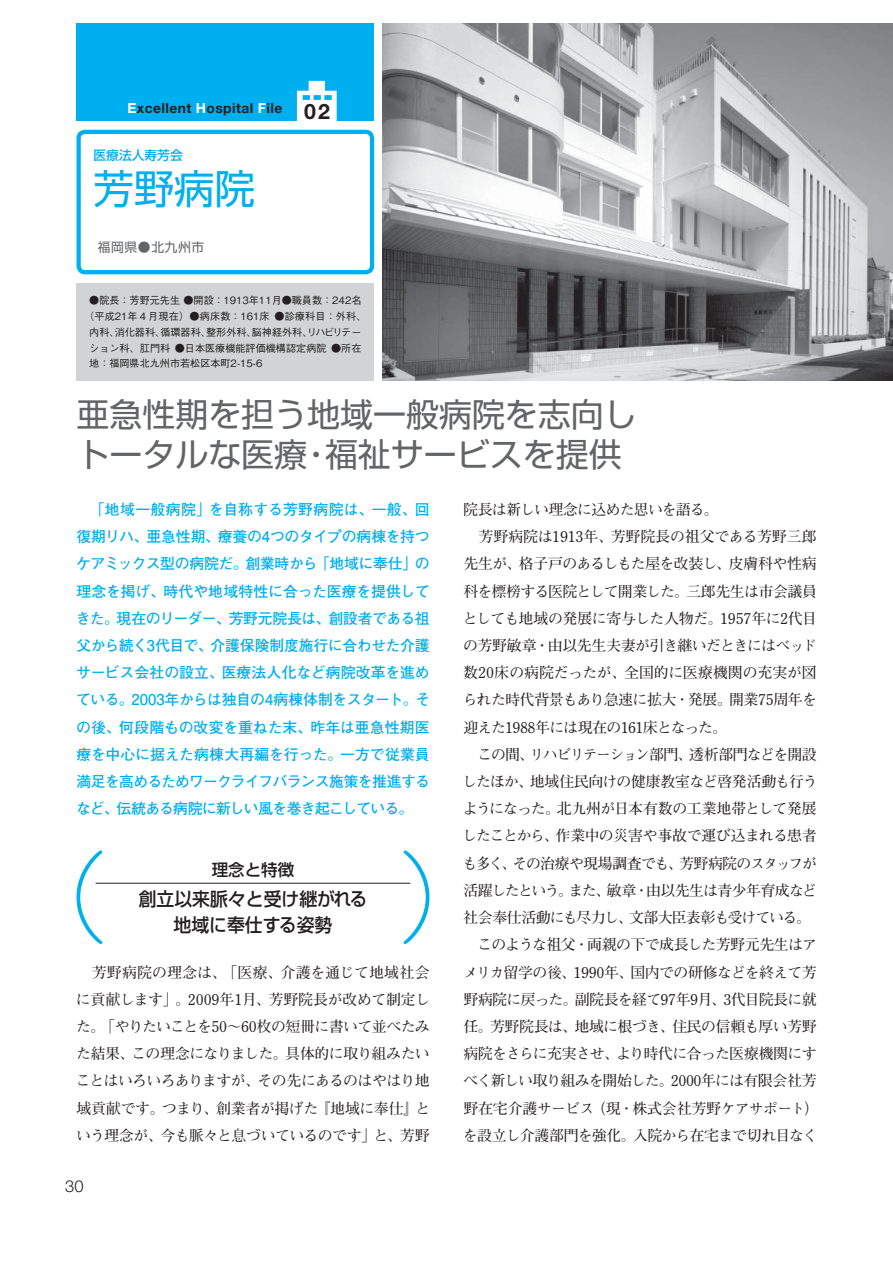
<style>
.page{position:relative;width:893px;height:1263px;background:#fff}
.page>*{position:absolute;margin:0;border:0;box-sizing:border-box;transform-origin:0 0}
.t1{font:40.35px "Shin Go Pro Regular 90 pv RKSJ H";color:#00afef}
.t2{font:33px/40.3px "Shin Go Pro Regular 90 pv RKSJ H";color:#636466}
.t3{font:18.6px/25.5px "Shin Go Pro Medium 90 pv RKSJ H";color:#231f20;text-align:center;scale:.96 1}
.t4{font:16.5px "Shin Go Pro Medium 90 pv RKSJ H";color:#231f20}
.t5{font:300 16.5px "Helvetica Neue";color:#231f20}
.t6{font:14.85px/27.2px "Futo Min A101 Pro Bold 90 pv RKSJ H";letter-spacing:-.035em;color:#231f20;text-align:justify}
.t7{font:14.85px/27.2px "Futo Go B101 Pro Bold 90 pv RKSJ H";letter-spacing:-.055em;color:#00afef;text-align:justify}
.t8{font:700 13.8px "Helvetica Neue";letter-spacing:.03em;color:#231f20}
.t9{font:12.75px "Shin Go Pro Regular 90 pv RKSJ H";letter-spacing:.05em;color:#636466}
.t10{font:12.75px "Shin Go Pro Medium 90 pv RKSJ H";color:#00afef}
.t11{font:10.05px "Gothic BBB Pro Medium 90 pv RKSJ H";color:#231f20}
.t12{font:10.05px "Gothic BBB Pro Medium 90 pv RKSJ H";letter-spacing:.02em;color:#231f20}
.s1{color:#fff}
.s2{font-size:21.3px}
</style>
<div class="page">
<div style="left:76px;top:23px;width:298px;height:98px;background:#00afef"></div>
<div style="left:298px;top:92px;width:38px;height:38px;background:#fff"></div>
<div style="left:297px;top:91px;width:40px;height:40px;border:2px solid #fff"></div>
<div style="left:309px;top:82px;width:15px;height:10px;background:#fff"></div>
<div style="left:309px;top:81px;width:16px;height:12px;border:2px solid #fff"></div>
<div style="left:302px;top:94px;width:9px;height:7px;background:#00afef"></div>
<div style="left:301px;top:94px;width:10px;height:7px;border:2px solid #fff"></div>
<div style="left:313px;top:94px;width:9px;height:7px;background:#00afef"></div>
<div style="left:312px;top:94px;width:10px;height:7px;border:2px solid #fff"></div>
<div style="left:324px;top:94px;width:8px;height:7px;background:#00afef"></div>
<div style="left:323px;top:94px;width:10px;height:7px;border:2px solid #fff"></div>
<div style="left:76px;top:130px;width:298px;height:144px;border:4px solid #00afef;border-radius:6px"></div>
<div style="left:76px;top:283px;width:298px;height:98px;background:#d1d3d4"></div>
<img style="left:383px;top:23px;width:510px;height:358px">
<svg style="left:76px;top:850px;width:353px;height:94px"></svg>
<p class="t8" style="left:128px;top:103px;width:204px"><span class="s1">E</span>xcellent <span class="s1">H</span>ospital <span class="s1">F</span>ile <span class="s2">02</span></p>
<p class="t10" style="left:94px;top:151px;width:91px">医療法人寿芳会</p>
<h1 class="t1" style="left:94px;top:173px;width:163px">芳野病院</h1>
<p class="t9" style="left:98px;top:242px;width:108px">福岡県●北九州市</p>
<p class="t11" style="left:89px;top:296px;width:274px">●院長：芳野元先生 ●開設：1913年11月●職員数：242名</p>
<p class="t12" style="left:84px;top:312px;width:284px">（平成21年４月現在）●病床数：161床 ●診療科目：外科、</p>
<p class="t11" style="left:89px;top:328px;width:274px">内科、消化器科、循環器科、整形外科、脳神経外科、リハビリテー</p>
<p class="t11" style="left:89px;top:344px;width:274px">ション科、肛門科 ●日本医療機能評価機構認定病院 ●所在</p>
<p class="t11" style="left:89px;top:360px;width:175px">地：福岡県北九州市若松区本町2-15-6</p>
<h2 class="t2" style="left:76px;top:399px;width:562px">亜急性期を担う地域一般病院を志向しトータルな医療・福祉サービスを提供</h2>
<p class="t7" style="left:76px;top:498px;width:356px">　「地域一般病院」を自称する芳野病院は、一般、回復期リハ、亜急性期、療養の4つのタイプの病棟を持つケアミックス型の病院だ。創業時から「地域に奉仕」の理念を掲げ、時代や地域特性に合った医療を提供してきた。現在のリーダー、芳野元院長は、創設者である祖父から続く3代目で、介護保険制度施行に合わせた介護サービス会社の設立、医療法人化など病院改革を進めている。2003年からは独自の4病棟体制をスタート。その後、何段階もの改変を重ねた末、昨年は亜急性期医療を中心に据えた病棟大再編を行った。一方で従業員満足を高めるためワークライフバランス施策を推進するなど、伝統ある病院に新しい風を巻き起こしている。</p>
<p class="t6" style="left:462px;top:498px;width:358px;text-align:left">院長は新しい理念に込めた思いを語る。<br>　芳野病院は1913年、芳野院長の祖父である芳野三郎先生が、格子戸のあるしもた屋を改装し、皮膚科や性病科を標榜する医院として開業した。三郎先生は市会議員としても地域の発展に寄与した人物だ。1957年に2代目の芳野敏章・由以先生夫妻が引き継いだときにはベッド数20床の病院だったが、全国的に医療機関の充実が図られた時代背景もあり急速に拡大・発展。開業75周年を迎えた1988年には現在の161床となった。<br>　この間、リハビリテーション部門、透析部門などを開設したほか、地域住民向けの健康教室など啓発活動も行うようになった。北九州が日本有数の工業地帯として発展したことから、作業中の災害や事故で運び込まれる患者も多く、その治療や現場調査でも、芳野病院のスタッフが活躍したという。また、敏章・由以先生は青少年育成など社会奉仕活動にも尽力し、文部大臣表彰も受けている。　このような祖父・両親の下で成長した芳野元先生はアメリカ留学の後、1990年、国内での研修などを終えて芳野病院に戻った。副院長を経て97年9月、3代目院長に就任。芳野院長は、地域に根づき、住民の信頼も厚い芳野病院をさらに充実させ、より時代に合った医療機関にすべく新しい取り組みを開始した。2000年には有限会社芳野在宅介護サービス（現・株式会社芳野ケアサポート）を設立し介護部門を強化。入院から在宅まで切れ目なく</p>
<p class="t4" style="left:212px;top:863px;width:84px">理念と特徴</p>
<p class="t3" style="left:139px;top:889px;width:240px">創立以来脈々と受け継がれる地域に奉仕する姿勢</p>
<p class="t6" style="left:76px;top:960px;width:356px">　芳野病院の理念は、「医療、介護を通じて地域社会に貢献します」。2009年1月、芳野院長が改めて制定した。「やりたいことを50～60枚の短冊に書いて並べたみた結果、この理念になりました。具体的に取り組みたいことはいろいろありますが、その先にあるのはやはり地域貢献です。つまり、創業者が掲げた『地域に奉仕』という理念が、今も脈々と息づいているのです」と、芳野</p>
<p class="t5" style="left:65px;top:1180px;width:20px">30</p>
</div>
